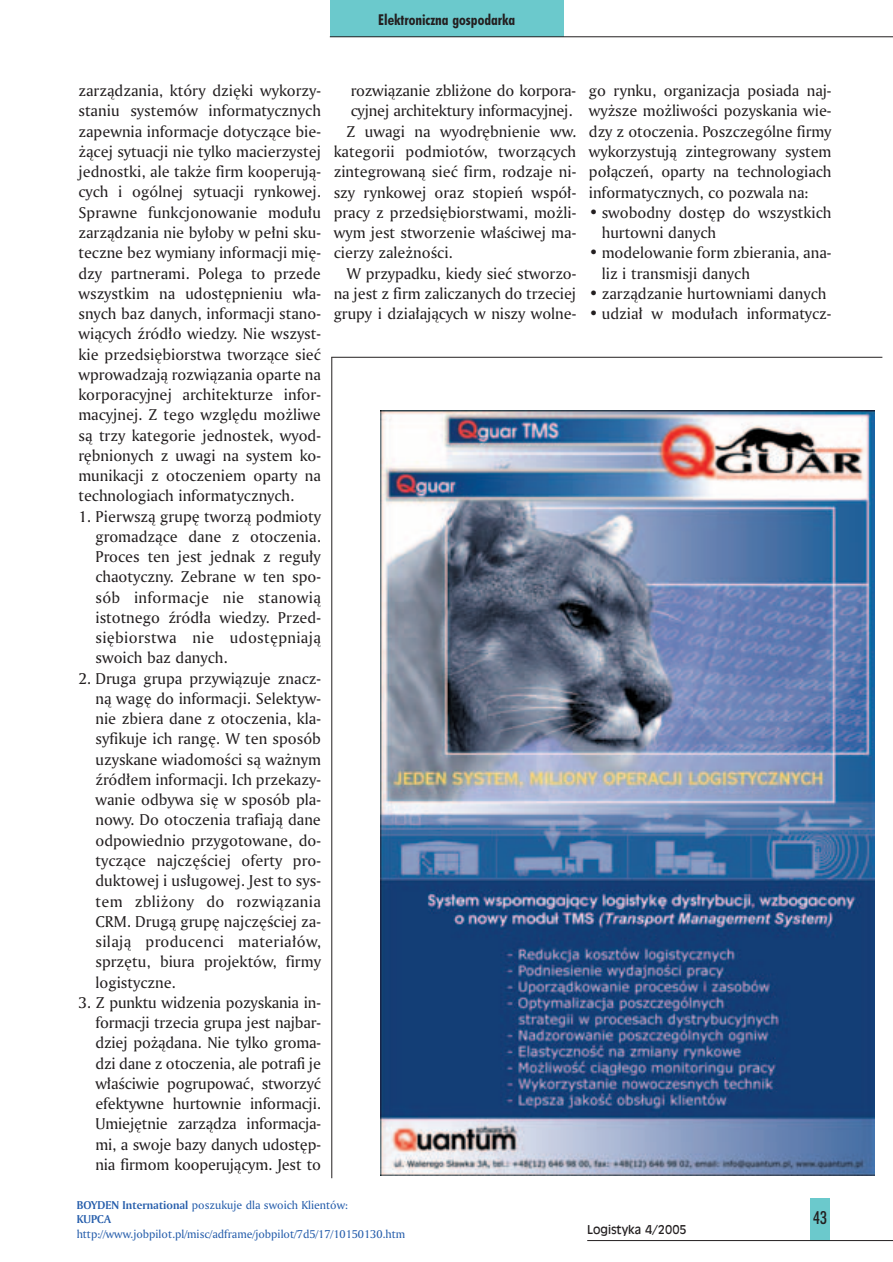
<style>
.page{position:relative;width:893px;height:1262px;background:#fff}
.page>*{position:absolute;margin:0;border:0;box-sizing:border-box;transform-origin:0 0}
.t1{font:500 condensed 18px "Futura PL";color:#231f20}
.t2{font:16.5px/20.2px "Amerigo PL Roman A";color:#231f20;text-align:justify}
.t3{font:700 condensed 15px "Futura PL";color:#231f20}
.t4{font:12px "Amerigo PL Roman A";color:#255dab}
.t5{font:12px "Incised 901 PL";color:#231f20}
.t6{font:12px "Amerigo PL Bold A";color:#255dab}
.s1{font-family:"Amerigo PL Bold A"}
</style>
<div class="page">
<div style="left:810px;top:1198px;width:19px;height:42px;background:#6bc9cc"></div>
<div style="left:330px;top:0;width:234px;height:37px;background:#6bc9cc"></div>
<hr style="left:330px;top:36px;width:562px;height:1px;background:#231f20">
<hr style="left:587px;top:1240px;width:305px;height:1px;background:#231f20">
<img style="left:380px;top:410px;width:494px;height:765px">
<hr style="left:331px;top:357px;width:551px;height:1px;background:#231f20">
<hr style="left:331px;top:357px;width:1px;height:821px;background:#231f20">
<p class="t3" style="left:378px;top:15px;width:138px">Elektroniczna gospodarka</p>
<p class="t2" style="left:78px;top:82px;width:244px">zarzàdzania, który dzi´ki wykorzy&shy;staniu systemów informatycznych zapewnia informacje dotyczàce bie-˝àcej sytuacji nie tylko macierzystej jednostki, ale tak˝e firm kooperujà&shy;cych i ogólnej sytuacji rynkowej.<br>Sprawne funkcjonowanie modu∏u zarzàdzania nie by∏oby w pe∏ni sku&shy;teczne bez wymiany informacji mi´- dzy partnerami. Polega to przede wszystkim na udost´pnieniu w∏a&shy;snych baz danych, informacji stano&shy;wiàcych êród∏o wiedzy. Nie wszyst&shy;kie przedsi´biorstwa tworzàce sieç wprowadzajà rozwiàzania oparte na korporacyjnej architekturze infor&shy;macyjnej. Z tego wzgl´du mo˝liwe sà trzy kategorie jednostek, wyod&shy;r´bnionych z uwagi na system ko&shy;munikacji z otoczeniem oparty na technologiach informatycznych.</p>
<p class="t2" style="left:95px;top:507px;width:227px;text-indent:-17px">1. Pierwszà grup´ tworzà podmioty gromadzàce dane z otoczenia.<br>Proces ten jest jednak z regu∏y chaotyczny. Zebrane w ten spo&shy;sób informacje nie stanowià istotnego êród∏a wiedzy. Przed&shy;si´biorstwa nie udost´pniajà swoich baz danych.</p>
<p class="t2" style="left:95px;top:669px;width:227px;text-indent:-17px">2. Druga grupa przywiàzuje znacz&shy;nà wag´ do informacji. Selektyw&shy;nie zbiera dane z otoczenia, kla&shy;syfikuje ich rang´. W ten sposób uzyskane wiadomoÊci sà wa˝nym êród∏em informacji. Ich przekazy&shy;wanie odbywa si´ w sposób pla&shy;nowy. Do otoczenia trafiajà dane odpowiednio przygotowane, do&shy;tyczàce najcz´Êciej oferty pro&shy;duktowej i us∏ugowej. Jest to sys&shy;tem zbli˝ony do rozwiàzania CRM. Drugà grup´ najcz´Êciej za&shy;silajà producenci materia∏ów, sprz´tu, biura projektów, firmy logistyczne.</p>
<p class="t2" style="left:95px;top:993px;width:227px;text-indent:-17px">3. Z punktu widzenia pozyskania in&shy;formacji trzecia grupa jest najbar&shy;dziej po˝àdana. Nie tylko groma&shy;dzi dane z otoczenia, ale potrafi je w∏aÊciwie pogrupowaç, stworzyç efektywne hurtownie informacji.<br>Umiej´tnie zarzàdza informacja&shy;mi, a swoje bazy danych udost´p&shy;nia firmom kooperujàcym. Jest to</p>
<p class="t2" style="left:351px;top:82px;width:227px">rozwiàzanie zbli˝one do korpora-</p>
<p class="t2" style="left:351px;top:102px;width:223px">cyjnej architektury informacyjnej.</p>
<p class="t2" style="left:346px;top:123px;width:231px">Z uwagi na wyodr´bnienie ww.</p>
<p class="t2" style="left:334px;top:143px;width:244px">kategorii podmiotów, tworzàcych</p>
<p class="t2" style="left:334px;top:163px;width:244px">zintegrowanà sieç firm, rodzaje ni-</p>
<p class="t2" style="left:334px;top:183px;width:244px">szy rynkowej oraz stopieƒ wspó∏-</p>
<p class="t2" style="left:334px;top:204px;width:244px">pracy z przedsi´biorstwami, mo˝li-</p>
<p class="t2" style="left:334px;top:224px;width:244px">wym jest stworzenie w∏aÊciwej ma-</p>
<p class="t2" style="left:334px;top:244px;width:121px">cierzy zale˝noÊci.</p>
<p class="t2" style="left:346px;top:264px;width:231px">W przypadku, kiedy sieç stworzo-</p>
<p class="t2" style="left:334px;top:285px;width:244px">na jest z firm zaliczanych do trzeciej</p>
<p class="t2" style="left:334px;top:305px;width:244px">grupy i dzia∏ajàcych w niszy wolne-</p>
<p class="t4" style="left:77px;top:1200px;width:273px"><span class="s1">BOYDEN International</span> poszukuje dla swoich Klientów:</p>
<p class="t6" style="left:77px;top:1214px;width:36px">KUPCA</p>
<p class="t4" style="left:77px;top:1229px;width:330px">http://www.jobpilot.pl/misc/adframe/jobpilot/7d5/17/10150130.htm</p>
<p class="t2" style="left:589px;top:82px;width:244px">go rynku, organizacja posiada naj&shy;wy˝sze mo˝liwoÊci pozyskania wie&shy;dzy z otoczenia. Poszczególne firmy wykorzystujà zintegrowany system po∏àczeƒ, oparty na technologiach informatycznych, co pozwala na:</p>
<p class="t2" style="left:601px;top:204px;width:231px;text-indent:-13px">• swobodny dost´p do wszystkich hurtowni danych</p>
<p class="t2" style="left:601px;top:244px;width:231px;text-indent:-13px">• modelowanie form zbierania, ana&shy;liz i transmisji danych</p>
<p class="t2" style="left:589px;top:285px;width:239px">• zarzàdzanie hurtowniami danych</p>
<p class="t2" style="left:589px;top:305px;width:244px">• udzia∏ w modu∏ach informatycz-</p>
<p class="t5" style="left:587px;top:1225px;width:101px">Logistyka 4/2005</p>
<p class="t1" style="left:813px;top:1211px;width:15px">43</p>
</div>
